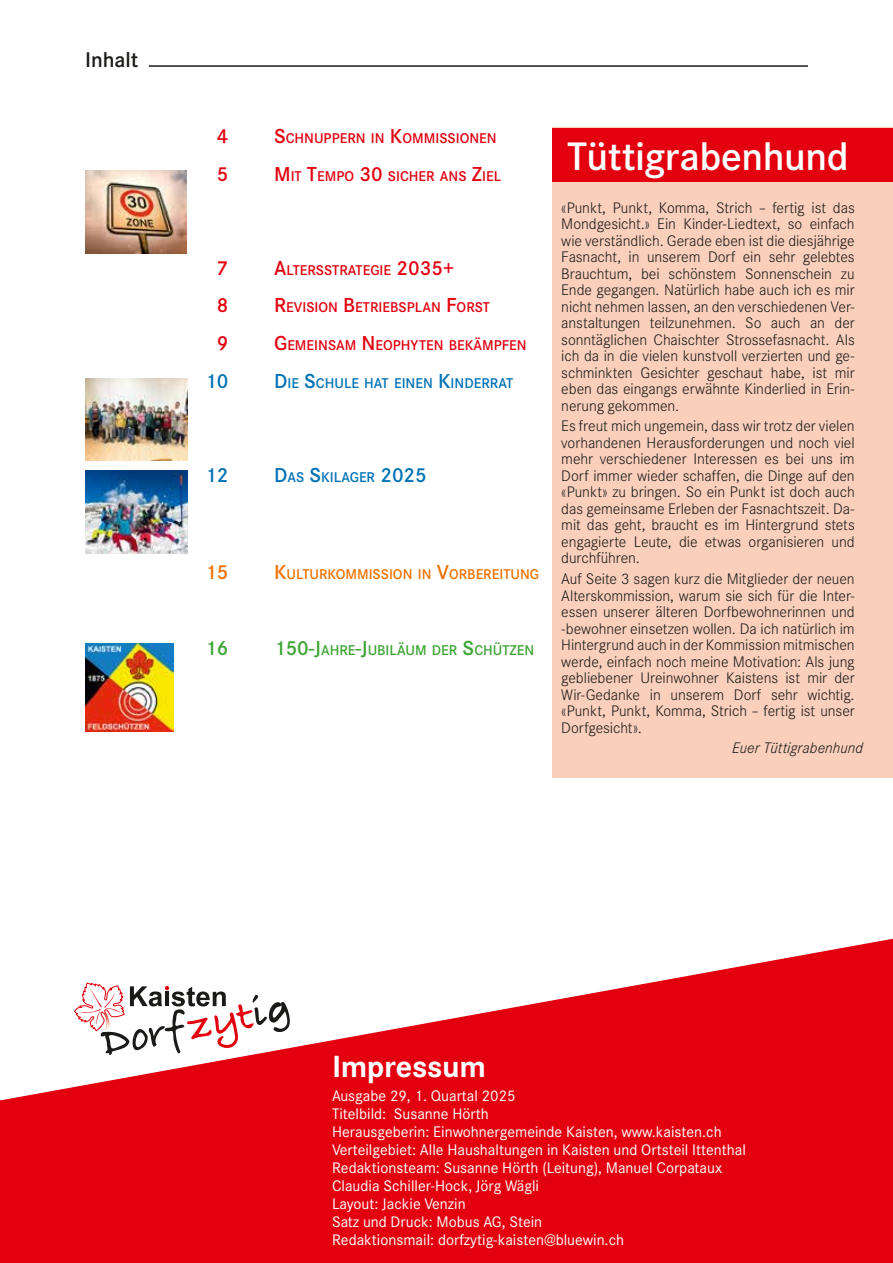
<style>
.page{position:relative;width:893px;height:1263px;background:#fff}
.page>*{position:absolute;margin:0;border:0;box-sizing:border-box;transform-origin:0 0}
.t1{font:500 39px "Corporate S";letter-spacing:-.01em;color:#fff}
.t2{font:700 30px "Corporate S";letter-spacing:-.01em;color:#fff}
.t3{font:600 21px "Corporate S";color:#e3000f}
.t4{font:500 21px "Corporate S";color:#1a1a18}
.t5{font:600 21px "Corporate S";color:#0072b4}
.t6{font:600 21px "Corporate S";color:#ee7100}
.t7{font:600 21px "Corporate S";color:#3da434}
.t8{font:300 15px/16.5px "Corporate S";letter-spacing:-.005em;color:#1a1a18;text-align:justify}
.t9{font:15px/18px "Corporate S";color:#fff}
.t10{font:italic 300 15px "Corporate S";letter-spacing:.005em;color:#1a1a18}
.t11{font:600 14.7px "Corporate S";color:#e3000f}
.t12{font:600 14.7px "Corporate S";color:#0072b4}
.t13{font:600 14.7px "Corporate S";color:#ee7100}
.t14{font:600 14.7px "Corporate S";color:#3da434}
.s1{font-size:21px}
</style>
<div class="page">
<hr style="left:149px;top:65px;width:659px;height:2px;background:#1a1a18">
<svg style="left:0;top:939px;width:893px;height:324px;fill:#e3000f"></svg>
<div style="left:553px;top:128px;width:340px;height:650px;background:#facfbc"></div>
<div style="left:553px;top:128px;width:340px;height:54px;background:#e3000f"></div>
<svg style="left:74px;top:983px;width:216px;height:76px"></svg>
<img style="left:85px;top:470px;width:102px;height:84px">
<img style="left:85px;top:644px;width:88px;height:88px">
<img style="left:85px;top:170px;width:101px;height:84px">
<img style="left:85px;top:378px;width:102px;height:83px">
<h3 class="t4" style="left:85px;top:47px;width:55px">Inhalt</h3>
<h3 class="t3" style="left:217px;top:122px;width:13px">4</h3>
<p class="t11" style="left:274px;top:129px;width:224px"><span class="s1">S</span>CHNUPPERN IN <span class="s1">K</span>OMMISSIONEN</p>
<h3 class="t3" style="left:217px;top:160px;width:43px">5 M</h3>
<p class="t11" style="left:291px;top:166px;width:212px">IT <span class="s1">T</span>EMPO <span class="s1">30</span> SICHER ANS <span class="s1">Z</span>IEL</p>
<h3 class="t3" style="left:217px;top:253px;width:42px">7 A</h3>
<p class="t11" style="left:286px;top:260px;width:170px">LTERSSTRATEGIE <span class="s1">2035+</span></p>
<h3 class="t3" style="left:217px;top:291px;width:42px">8 R</h3>
<p class="t11" style="left:286px;top:298px;width:205px">EVISION <span class="s1">B</span>ETRIEBSPLAN <span class="s1">F</span>ORST</p>
<h3 class="t3" style="left:217px;top:329px;width:42px">9 G</h3>
<p class="t11" style="left:287px;top:336px;width:241px">EMEINSAM <span class="s1">N</span> EOPHYTEN BEKÄMPFEN</p>
<h3 class="t5" style="left:205px;top:367px;width:25px">10</h3>
<p class="t12" style="left:274px;top:374px;width:241px"><span class="s1">D</span>IE <span class="s1">S</span>CHULE HAT EINEN <span class="s1">K</span>INDERRAT</p>
<h3 class="t5" style="left:205px;top:460px;width:25px">12</h3>
<p class="t12" style="left:274px;top:467px;width:154px"><span class="s1">D</span>AS <span class="s1">S</span>KILAGER <span class="s1">2025</span></p>
<h3 class="t6" style="left:205px;top:558px;width:25px">15</h3>
<p class="t13" style="left:274px;top:564px;width:267px"><span class="s1">K</span>ULTURKOMMISSION IN <span class="s1">V</span>ORBEREITUNG</p>
<h3 class="t7" style="left:205px;top:634px;width:25px">16</h3>
<p class="t14" style="left:274px;top:640px;width:262px"><span class="s1">150-J</span>AHRE<span class="s1">-J</span>UBILÄUM DER <span class="s1">S</span>CHÜTZEN</p>
<h1 class="t1" style="left:567px;top:133px;width:283px">Tüttigrabenhund</h1>
<p class="t8" style="left:561px;top:199px;width:295px">«Punkt, Punkt, Komma, Strich – fertig ist das Mondgesicht.» Ein Kinder-Liedtext, so einfach wie verständlich. Gerade eben ist die diesjährige Fasnacht, in unserem Dorf ein sehr gelebtes Brauchtum, bei schönstem Sonnenschein zu Ende gegangen. Natürlich habe auch ich es mir nicht nehmen lassen, an den verschiedenen Ver&shy;anstaltungen teilzunehmen. So auch an der sonntäglichen Chaischter Strossefasnacht. Als ich da in die vielen kunstvoll verzierten und ge&shy;schminkten Gesichter geschaut habe, ist mir eben das eingangs erwähnte Kinderlied in Erin&shy;nerung gekommen.</p>
<p class="t8" style="left:561px;top:418px;width:295px">Es freut mich ungemein, dass wir trotz der vielen vorhandenen Herausforderungen und noch viel mehr verschiedener Interessen es bei uns im Dorf immer wieder schaffen, die Dinge auf den «Punkt» zu bringen. So ein Punkt ist doch auch das gemeinsame Erleben der Fasnachtszeit. Da&shy;mit das geht, braucht es im Hintergrund stets engagierte Leute, die etwas organisieren und durchführen.</p>
<p class="t8" style="left:561px;top:571px;width:295px">Auf Seite 3 sagen kurz die Mitglieder der neuen Alterskommission, warum sie sich für die Inter&shy;essen unserer älteren Dorfbewohnerinnen und -bewohner einsetzen wollen. Da ich natürlich im Hintergrund auch in der Kommission mitmischen werde, einfach noch meine Motivation: Als jung gebliebener Ureinwohner Kaistens ist mir der Wir-Gedanke in unserem Dorf sehr wichtig. «Punkt, Punkt, Komma, Strich – fertig ist unser Dorfgesicht».</p>
<p class="t10" style="left:732px;top:739px;width:133px">Euer Tüttigrabenhund</p>
<h2 class="t2" style="left:332px;top:1048px;width:156px">Impressum</h2>
<p class="t9" style="left:332px;top:1087px;width:415px">Ausgabe 29, 1. Quartal 2025<br>Titelbild: Susanne Hörth<br>Herausgeberin: Einwohnergemeinde Kaisten, www.kaisten.ch Verteilgebiet: Alle Haushaltungen in Kaisten und Ortsteil Ittenthal Redaktionsteam: Susanne Hörth (Leitung), Manuel Corpataux Claudia Schiller-Hock, Jörg Wägli<br>Layout: Jackie Venzin<br>Satz und Druck: Mobus AG, Stein<br>Redaktionsmail: dorfzytig-kaisten@bluewin.ch</p>
</div>
